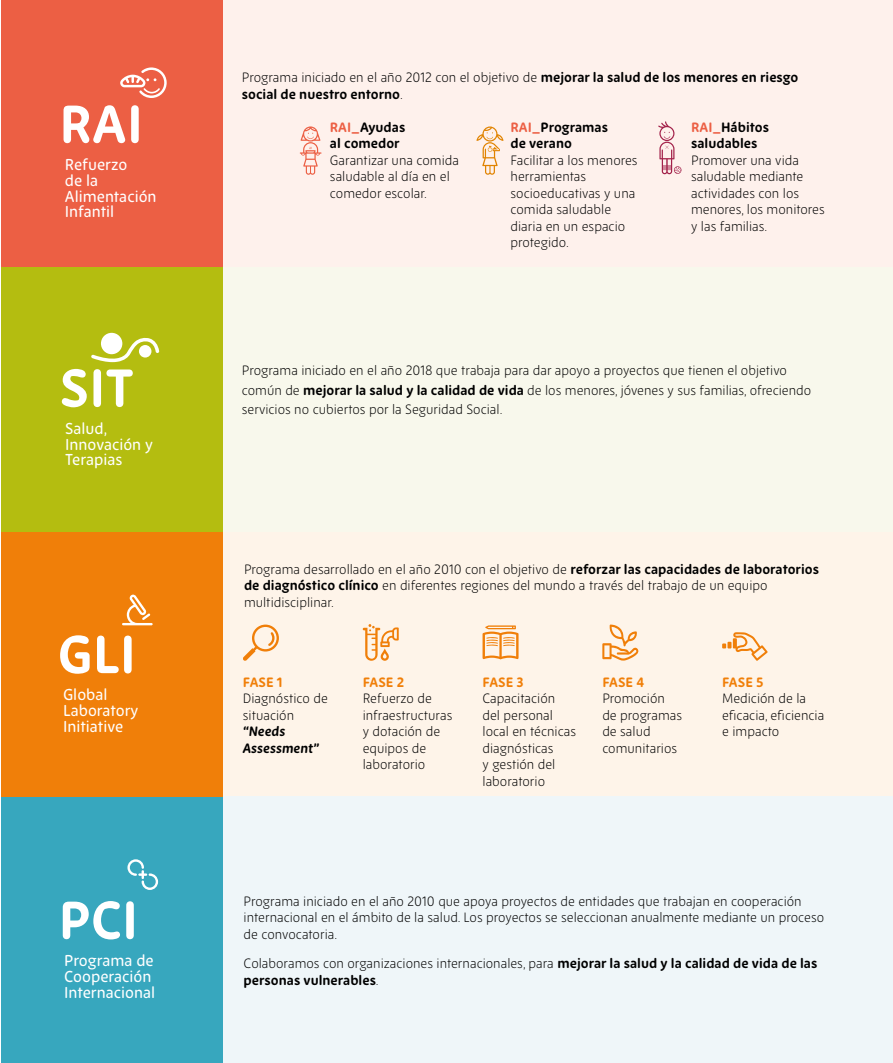
<style>
.page{position:relative;width:893px;height:1063px;background:#fff}
.page>*{position:absolute;margin:0;border:0;box-sizing:border-box;transform-origin:0 0}
.t1{font:700 53.1px "Zen New";color:#fff}
.t2{font:500 15.75px/15.8px "Zen New";color:#fff}
.t3{font:300 13.5px/16.5px "Zen New";color:#000}
.t4{font:700 13.5px/16.5px "Zen New";color:#000}
.t5{font:700 13.5px "Zen New";color:#f07f09}
.t6{font:italic 700 13.5px/16.5px "Zen New";color:#000}
.s1{font-weight:300}
.s2{color:#ec5f44}
.s3{font-weight:700}
</style>
<div class="page">
<div style="left:183px;top:0;width:710px;height:267px;background:#fef1ec"></div>
<div style="left:183px;top:267px;width:710px;height:265px;background:#f8f8ec"></div>
<div style="left:183px;top:532px;width:710px;height:265px;background:#fef4e9"></div>
<div style="left:183px;top:797px;width:710px;height:266px;background:#eff6f9"></div>
<svg style="left:243px;top:625px;width:36px;height:36px"></svg>
<svg style="left:363px;top:624px;width:36px;height:37px"></svg>
<svg style="left:483px;top:625px;width:36px;height:34px"></svg>
<svg style="left:602px;top:625px;width:36px;height:36px"></svg>
<svg style="left:722px;top:632px;width:46px;height:29px"></svg>
<div style="left:1px;top:0;width:222px;height:267px;background:#ec5f44"></div>
<div style="left:1px;top:267px;width:222px;height:265px;background:#b4bd10"></div>
<div style="left:1px;top:532px;width:222px;height:266px;background:#f07f09"></div>
<div style="left:1px;top:798px;width:222px;height:265px;background:#37a7be"></div>
<svg style="left:120px;top:67px;width:47px;height:31px"></svg>
<svg style="left:658px;top:121px;width:23px;height:53px"></svg>
<svg style="left:300px;top:126px;width:21px;height:49px"></svg>
<svg style="left:476px;top:127px;width:27px;height:48px"></svg>
<svg style="left:122px;top:594px;width:31px;height:31px"></svg>
<svg style="left:127px;top:859px;width:31px;height:31px"></svg>
<svg style="left:91px;top:337px;width:68px;height:25px"></svg>
<div style="left:101px;top:333px;width:21px;height:21px;background:#fff;border-radius:50%"></div>
<h1 class="t1" style="left:59px;top:92px;width:85px">RAI</h1>
<p class="t2" style="left:65px;top:157px;width:93px">Refuerzo<br>de la<br>Alimentación<br>Infantil</p>
<h1 class="t1" style="left:60px;top:356px;width:76px">SIT</h1>
<p class="t2" style="left:65px;top:421px;width:89px">Salud,<br>Innovación y<br>Terapias</p>
<h1 class="t1" style="left:57px;top:622px;width:80px">GLI</h1>
<p class="t2" style="left:63px;top:687px;width:77px">Global<br>Laboratory<br>Initiative</p>
<h1 class="t1" style="left:58px;top:888px;width:81px">PCI</h1>
<p class="t2" style="left:64px;top:953px;width:92px">Programa de<br>Cooperación<br>Internacional</p>
<p class="t4" style="left:242px;top:69px;width:558px"><span class="s1">Programa iniciado en el año 2012 con el objetivo de</span> mejorar la salud de los menores en riesgo social de nuestro entorno<span class="s1">.</span></p>
<p class="t4" style="left:330px;top:119px;width:77px"><span class="s2">RAI_</span>Ayudas al comedor</p>
<p class="t3" style="left:330px;top:152px;width:131px">Garantizar una comida saludable al día en el comedor escolar.</p>
<p class="t4" style="left:511px;top:119px;width:99px"><span class="s2">RAI_</span>Programas de verano</p>
<p class="t3" style="left:511px;top:152px;width:129px">Facilitar a los menores herramientas socioeducativas y una comida saludable diaria en un espacio protegido.</p>
<p class="t4" style="left:691px;top:119px;width:79px"><span class="s2">RAI_</span>Hábitos saludables</p>
<p class="t3" style="left:691px;top:152px;width:135px">Promover una vida saludable mediante actividades con los menores, los monitores y las familias.</p>
<p class="t3" style="left:242px;top:361px;width:571px;line-height:19.5px">Programa iniciado en el año 2018 que trabaja para dar apoyo a proyectos que tienen el objetivo común de <span class="s3">mejorar la salud y la calidad de vida</span> de los menores, jóvenes y sus familias, ofreciendo servicios no cubiertos por la Seguridad Social.</p>
<p class="t3" style="left:244px;top:561px;width:576px">Programa desarrollado en el año 2010 con el objetivo de <span class="s3">reforzar las capacidades de laboratorios de diagnóstico clínico</span> en diferentes regiones del mundo a través del trabajo de un equipo multidisciplinar.</p>
<p class="t5" style="left:243px;top:674px;width:41px">FASE 1</p>
<p class="t3" style="left:243px;top:690px;width:86px">Diagnóstico de situación</p>
<p class="t6" style="left:243px;top:723px;width:78px">“Needs<br>Assessment”</p>
<p class="t5" style="left:363px;top:674px;width:43px">FASE 2</p>
<p class="t3" style="left:363px;top:690px;width:91px">Refuerzo de infraestructuras y dotación de equipos de laboratorio</p>
<p class="t5" style="left:483px;top:674px;width:43px">FASE 3</p>
<p class="t3" style="left:483px;top:690px;width:95px">Capacitación del personal local en técnicas diagnósticas<br>y gestión del laboratorio</p>
<p class="t5" style="left:602px;top:674px;width:44px">FASE 4</p>
<p class="t3" style="left:602px;top:690px;width:81px">Promoción de programas de salud comunitarios</p>
<p class="t5" style="left:722px;top:674px;width:43px">FASE 5</p>
<p class="t3" style="left:722px;top:690px;width:104px">Medición de la eficacia, eficiencia e impacto</p>
<p class="t3" style="left:244px;top:893px;width:582px">Programa iniciado en el año 2010 que apoya proyectos de entidades que trabajan en cooperación internacional en el ámbito de la salud. Los proyectos se seleccionan anualmente mediante un proceso de convocatoria.</p>
<p class="t4" style="left:244px;top:955px;width:575px"><span class="s1">Colaboramos con organizaciones internacionales, para</span> mejorar la salud y la calidad de vida de las personas vulnerables<span class="s1">.</span></p>
</div>
